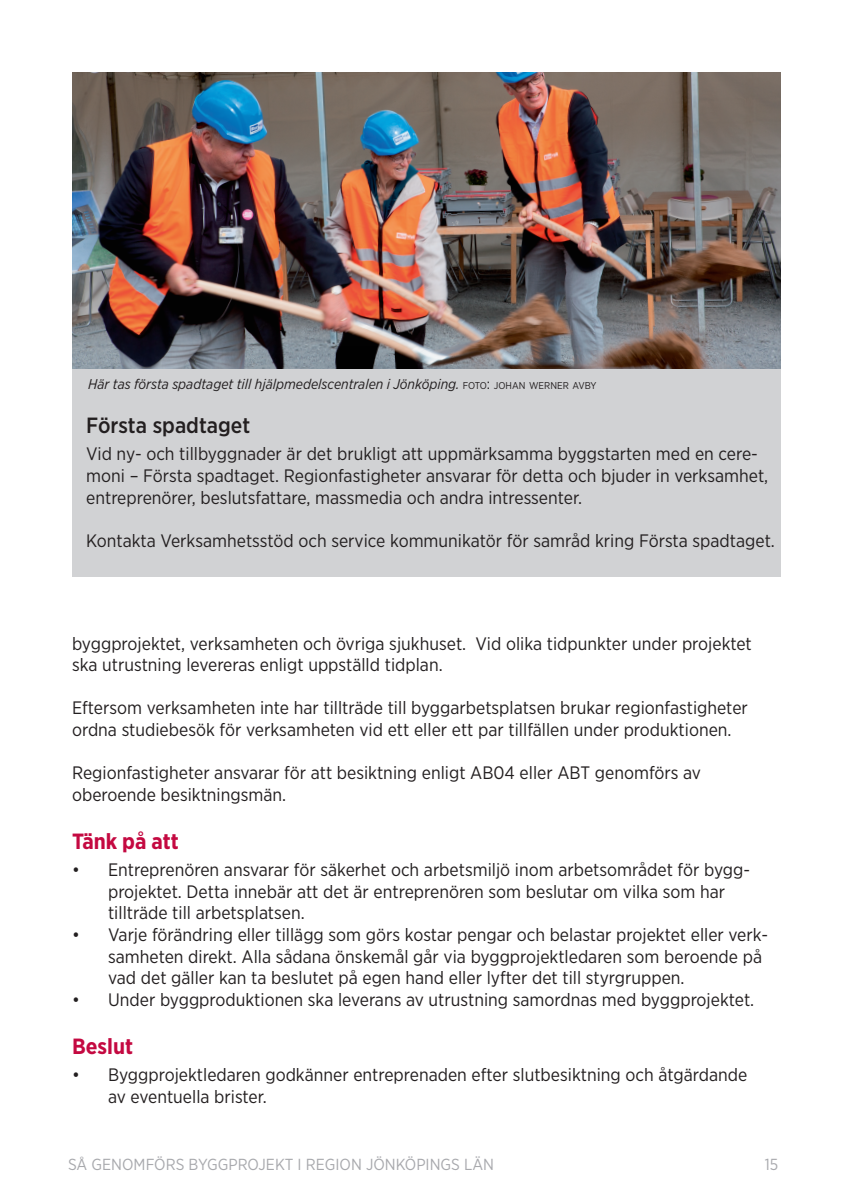
<style>
.page{position:relative;width:851px;height:1191px;background:#fff}
.page>*{position:absolute;margin:0;border:0;box-sizing:border-box;transform-origin:0 0}
.t1{font:700 22px "Gotham Narrow";color:#c40941}
.t2{font:500 22px "Gotham Narrow";color:#231f20}
.t3{font:18px/21.6px "Gotham Narrow";color:#231f20}
.t4{font:16px "Gotham Narrow";color:#a8a9ad}
.t5{font:italic 14.2px "Gotham Narrow";color:#231f20}
.s1{font-style:normal;font-size:9.8px}
.s2{font-style:normal}
</style>
<div class="page">
<div style="left:72px;top:346px;width:708px;height:231px;background:#d1d2d4"></div>
<img style="left:72px;top:72px;width:708px;height:297px">
<p class="t5" style="left:88px;top:375px;width:509px">Här tas första spadtaget till hjälpmedelscentralen i Jönköping. <span class="s1">FOTO</span><span class="s2">:</span> <span class="s1">JOHAN WERNER AVBY</span></p>
<p class="t2" style="left:86px;top:411px;width:165px">Första spadtaget</p>
<p class="t3" style="left:86px;top:443px;width:683px">Vid ny- och tillbyggnader är det brukligt att uppmärksamma byggstarten med en cere&shy;moni – Första spadtaget. Regionfastigheter ansvarar för detta och bjuder in verksamhet, entreprenörer, beslutsfattare, massmedia och andra intressenter.</p>
<p class="t3" style="left:86px;top:529px;width:690px">Kontakta Verksamhetsstöd och service kommunikatör för samråd kring Första spadtaget.</p>
<p class="t3" style="left:72px;top:632px;width:681px">byggprojektet, verksamheten och övriga sjukhuset. Vid olika tidpunkter under projektet ska utrustning levereras enligt uppställd tidplan.</p>
<p class="t3" style="left:72px;top:697px;width:677px">Eftersom verksamheten inte har tillträde till byggarbetsplatsen brukar regionfastigheter ordna studiebesök för verksamheten vid ett eller ett par tillfällen under produktionen.</p>
<p class="t3" style="left:72px;top:761px;width:630px">Regionfastigheter ansvarar för att besiktning enligt AB04 eller ABT genomförs av oberoende besiktningsmän.</p>
<p class="t1" style="left:72px;top:827px;width:108px">Tänk på att</p>
<p class="t3" style="left:108px;top:858px;width:643px;text-indent:-36px">• Entreprenören ansvarar för säkerhet och arbetsmiljö inom arbetsområdet för bygg&shy;projektet. Detta innebär att det är entreprenören som beslutar om vilka som har tillträde till arbetsplatsen.</p>
<p class="t3" style="left:108px;top:923px;width:661px;text-indent:-36px">• Varje förändring eller tillägg som görs kostar pengar och belastar projektet eller verk&shy;samheten direkt. Alla sådana önskemål går via byggprojektledaren som beroende på vad det gäller kan ta beslutet på egen hand eller lyfter det till styrgruppen.</p>
<p class="t3" style="left:72px;top:988px;width:683px">• Under byggproduktionen ska leverans av utrustning samordnas med byggprojektet.</p>
<p class="t1" style="left:72px;top:1032px;width:63px">Beslut</p>
<p class="t3" style="left:108px;top:1063px;width:640px;text-indent:-36px">• Byggprojektledaren godkänner entreprenaden efter slutbesiktning och åtgärdande av eventuella brister.</p>
<p class="t4" style="left:68px;top:1154px;width:55px">så genomförs</p>
<p class="t4" style="left:188px;top:1154px;width:50px">byggproj</p>
<p class="t4" style="left:266px;top:1154px;width:79px">ekt i region</p>
<p class="t4" style="left:366px;top:1154px;width:11px">jönköpin</p>
<p class="t4" style="left:440px;top:1154px;width:52px">gs län</p>
<p class="t4" style="left:764px;top:1154px;width:15px">15</p>
</div>
